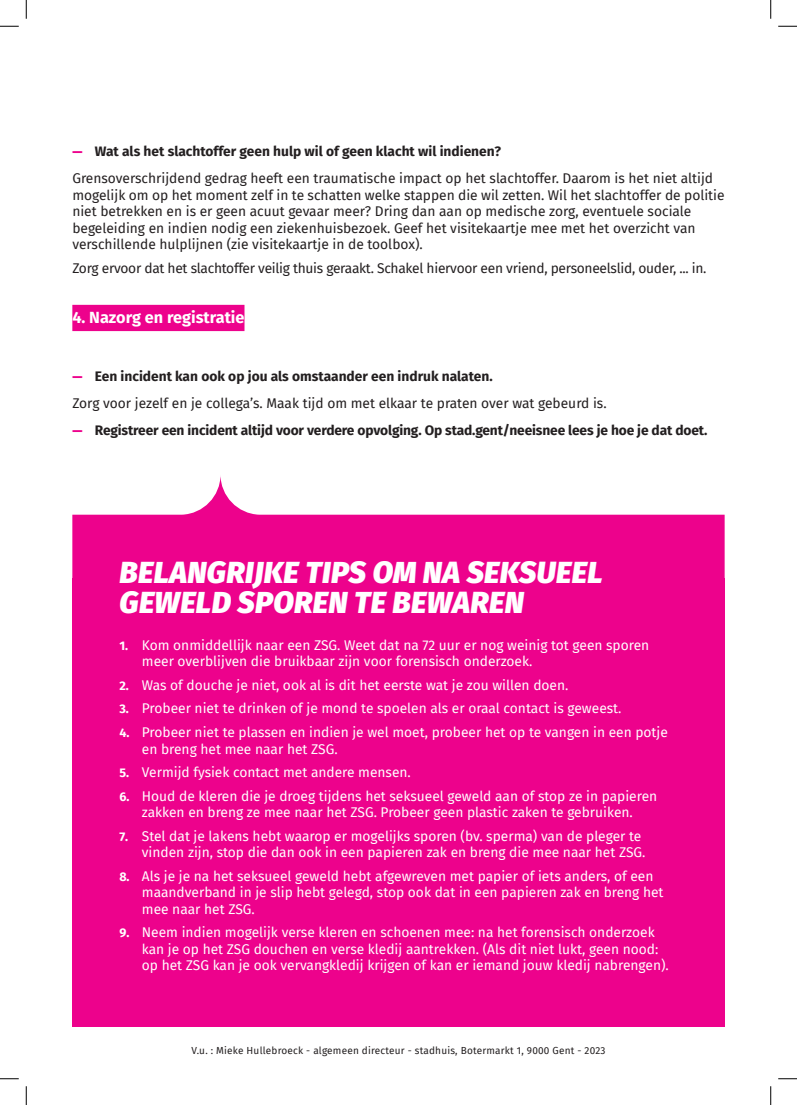
<style>
.page{position:relative;width:797px;height:1105px;background:#fff}
.page>*{position:absolute;margin:0;border:0;box-sizing:border-box;transform-origin:0 0}
.Title_small{font:italic 900 30px/30px "Fira Sans";letter-spacing:.01em;color:#fff}
.Numbers{font:700 16.25px "Fira Sans";color:#fff}
.t1{font:13.75px/16.5px "Fira Sans";color:#fff}
.Body_black{font:13.75px/16.5px "Fira Sans";color:#231f20}
.t2{font:700 13.75px "Fira Sans";letter-spacing:-.01em;color:#231f20}
.Body_black-2{font:13.75px "Fira Sans";letter-spacing:-.02em;color:#231f20}
.Body_black-3{font:10px "Fira Sans";letter-spacing:.02em;color:#231f20}
.s1{font-weight:800;font-size:12.5px;color:#ed028c}
.s2{font-weight:700;font-size:12.5px}
</style>
<div class="page">
<div style="left:72px;top:578px;width:652px;height:448px;background:#ed028c"></div>
<svg style="left:72px;top:476px;width:652px;height:102px;fill:#ed028c"></svg>
<div style="left:72px;top:305px;width:172px;height:26px;background:#ed028c"></div>
<svg style="left:0;top:25px;width:19px;height:2px"></svg>
<svg style="left:778px;top:25px;width:19px;height:2px"></svg>
<svg style="left:0;top:1078px;width:19px;height:1px"></svg>
<svg style="left:778px;top:1078px;width:19px;height:1px"></svg>
<svg style="left:25px;top:0;width:2px;height:19px"></svg>
<svg style="left:25px;top:1086px;width:2px;height:19px"></svg>
<svg style="left:770px;top:0;width:1px;height:19px"></svg>
<svg style="left:770px;top:1086px;width:1px;height:19px"></svg>
<p class="t2" style="left:72px;top:140px;width:430px"><span class="s1">—</span> Wat als het slachtoffer geen hulp wil of geen klacht wil indienen?</p>
<p class="Body_black" style="left:72px;top:170px;width:653px">Grensoverschrijdend gedrag heeft een traumatische impact op het slachtoffer. Daarom is het niet altijd mogelijk om op het moment zelf in te schatten welke stappen die wil zetten. Wil het slachtoffer de politie niet betrekken en is er geen acuut gevaar meer? Dring dan aan op medische zorg, eventuele sociale begeleiding en indien nodig een ziekenhuisbezoek. Geef het visitekaartje mee met het overzicht van verschillende hulplijnen (zie visitekaartje in de toolbox).</p>
<p class="Body_black-2" style="left:72px;top:258px;width:635px">Zorg ervoor dat het slachtoffer veilig thuis geraakt. Schakel hiervoor een vriend, personeelslid, ouder, ... in.</p>
<p class="Numbers" style="left:72px;top:304px;width:174px">4. Nazorg en registratie</p>
<p class="t2" style="left:72px;top:364px;width:422px"><span class="s1">—</span> Een incident kan ook op jou als omstaander een indruk nalaten.</p>
<p class="Body_black" style="left:72px;top:394px;width:536px">Zorg voor jezelf en je collega’s. Maak tijd om met elkaar te praten over wat gebeurd is.</p>
<p class="t2" style="left:72px;top:419px;width:636px"><span class="s1">—</span> Registreer een incident altijd voor verdere opvolging. Op stad.gent/neeisnee lees je hoe je dat doet.</p>
<p class="Title_small" style="left:119px;top:555px;width:485px">BELANGRIJKE TIPS OM NA SEKSUEEL<br>GEWELD SPOREN TE BEWAREN</p>
<p class="t1" style="left:142px;top:636px;width:509px;text-indent:-22px"><span class="s2">1.</span> Kom onmiddellijk naar een ZSG. Weet dat na 72 uur er nog weinig tot geen sporen meer overblijven die bruikbaar zijn voor forensisch onderzoek.</p>
<p class="t1" style="left:119px;top:676px;width:450px"><span class="s2">2.</span> Was of douche je niet, ook al is dit het eerste wat je zou willen doen.</p>
<p class="t1" style="left:119px;top:700px;width:503px"><span class="s2">3.</span> Probeer niet te drinken of je mond te spoelen als er oraal contact is geweest.</p>
<p class="t1" style="left:142px;top:724px;width:527px;text-indent:-22px"><span class="s2">4.</span> Probeer niet te plassen en indien je wel moet, probeer het op te vangen in een potje en breng het mee naar het ZSG.</p>
<p class="t1" style="left:119px;top:764px;width:293px"><span class="s2">5.</span> Vermijd fysiek contact met andere mensen.</p>
<p class="t1" style="left:119px;top:787px;width:539px;text-align:center"><span class="s2">6.</span> Houd de kleren die je droeg tijdens het seksueel geweld aan of stop ze in papieren zakken en breng ze mee naar het ZSG. Probeer geen plastic zaken te gebruiken.</p>
<p class="t1" style="left:119px;top:827px;width:527px;text-align:right"><span class="s2">7.</span> Stel dat je lakens hebt waarop er mogelijks sporen (bv. sperma) van de pleger te vinden zijn, stop die dan ook in een papieren zak en breng die mee naar het ZSG.</p>
<p class="t1" style="left:142px;top:867px;width:523px;text-indent:-22px"><span class="s2">8.</span> Als je je na het seksueel geweld hebt afgewreven met papier of iets anders, of een maandverband in je slip hebt gelegd, stop ook dat in een papieren zak en breng het mee naar het ZSG.</p>
<p class="t1" style="left:142px;top:924px;width:528px;text-indent:-22px"><span class="s2">9.</span> Neem indien mogelijk verse kleren en schoenen mee: na het forensisch onderzoek kan je op het ZSG douchen en verse kledij aantrekken. (Als dit niet lukt, geen nood: op het ZSG kan je ook vervangkledij krijgen of kan er iemand jouw kledij nabrengen).</p>
<p class="Body_black-3" style="left:191px;top:1043px;width:415px">V.u. : Mieke Hullebroeck - algemeen directeur - stadhuis, Botermarkt 1, 9000 Gent - 2023</p>
</div>
